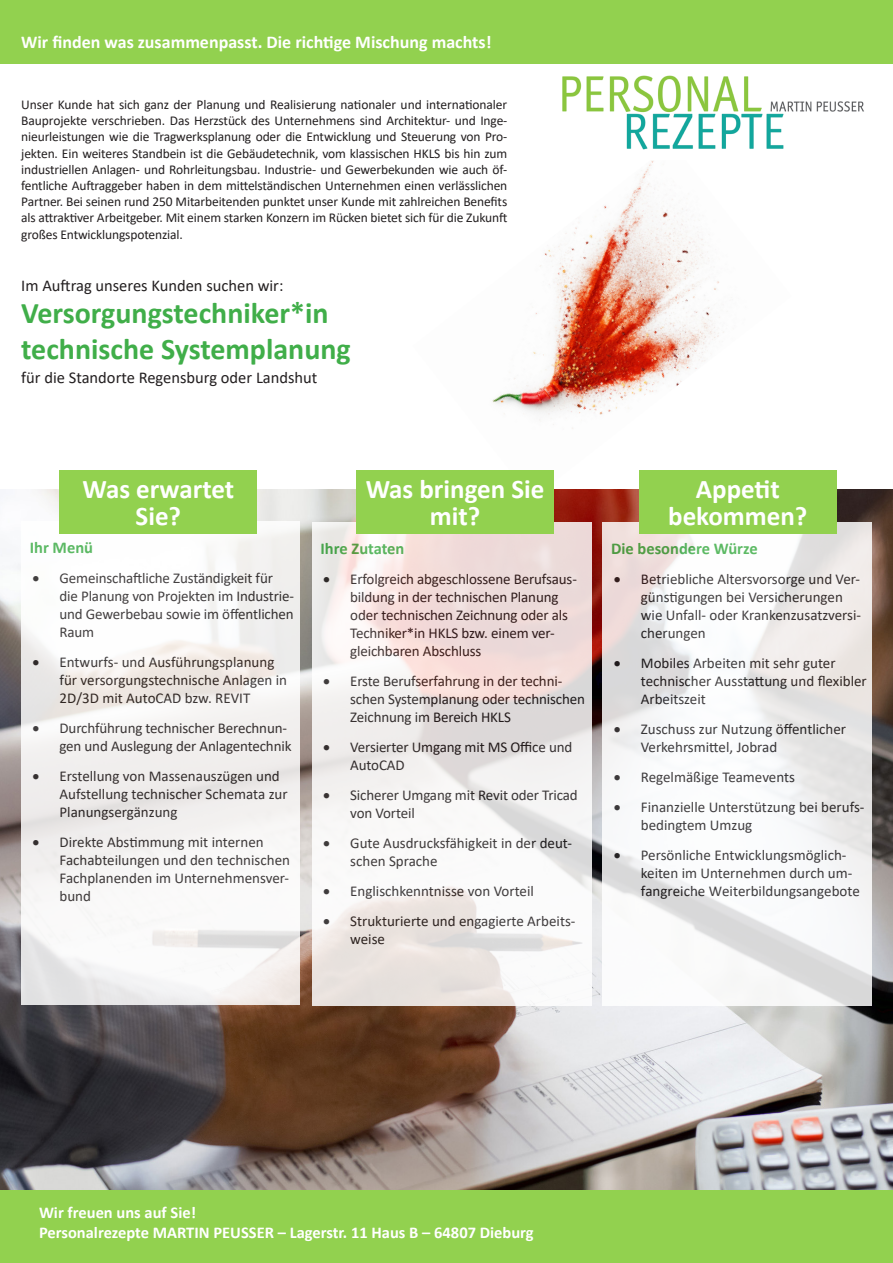
<style>
.page{position:relative;width:893px;height:1263px;background:#fff}
.page>*{position:absolute;margin:0;border:0;box-sizing:border-box;transform-origin:0 0}
.t1{font:700 30px "Calibri";color:#40ae49}
.t2{font:700 27px/27px "Calibri";color:#fff;text-align:center}
.t3{font:700 18px "Calibri";color:#fff}
.t4{font:700 16.5px "Calibri";color:#fff}
.t5{font:16.5px "Calibri";color:#231f20}
.t6{font:700 16.5px "Calibri";color:#40ae49}
.t7{font:15px/18px "Calibri";letter-spacing:-.005em;color:#231f20}
.t8{font:13.5px/16.2px "Calibri";letter-spacing:-.01em;color:#231f20;text-align:justify}
</style>
<div class="page">
<img style="left:492px;top:160px;width:232px;height:269px">
<div style="left:0;top:0;width:893px;height:64px;background:#92d14f"></div>
<img style="left:562px;top:75px;width:302px;height:75px">
<img style="left:0;top:489px;width:893px;height:702px">
<div style="left:0;top:1191px;width:893px;height:72px;background:#92d14f"></div>
<svg style="left:21px;top:521px;width:279px;height:484px;fill:#f5f3f2"></svg>
<svg style="left:312px;top:522px;width:280px;height:483px"></svg>
<div style="left:60px;top:470px;width:197px;height:64px;background:#92d14f"></div>
<div style="left:356px;top:470px;width:198px;height:64px;background:#92d14f"></div>
<svg style="left:603px;top:522px;width:269px;height:484px"></svg>
<div style="left:639px;top:470px;width:198px;height:64px;background:#92d14f"></div>
<p class="t3" style="left:21px;top:29px;width:472px">Wir finden was zusammenpasst. Die richtige Mischung machts!</p>
<p class="t8" style="left:21px;top:96px;width:488px">Unser Kunde hat sich ganz der Planung und Realisierung nationaler und internationaler Bauprojekte verschrieben. Das Herzstück des Unternehmens sind Architektur- und Inge&shy;nieurleistungen wie die Tragwerksplanung oder die Entwicklung und Steuerung von Pro&shy;jekten. Ein weiteres Standbein ist die Gebäudetechnik, vom klassischen HKLS bis hin zum industriellen Anlagen- und Rohrleitungsbau. Industrie- und Gewerbekunden wie auch öf&shy;fentliche Auftraggeber haben in dem mittelständischen Unternehmen einen verlässlichen Partner. Bei seinen rund 250 Mitarbeitenden punktet unser Kunde mit zahlreichen Benefits als attraktiver Arbeitgeber. Mit einem starken Konzern im Rücken bietet sich für die Zukunft großes Entwicklungspotenzial.</p>
<p class="t5" style="left:21px;top:274px;width:264px">Im Auftrag unseres Kunden suchen wir:</p>
<p class="t1" style="left:21px;top:292px;width:309px">Versorgungstechniker*in</p>
<p class="t1" style="left:21px;top:328px;width:331px">technische Systemplanung</p>
<p class="t5" style="left:21px;top:366px;width:298px">für die Standorte Regensburg oder Landshut</p>
<p class="t2" style="left:83px;top:475px;width:153px">Was erwartet<br>Sie?</p>
<p class="t2" style="left:366px;top:475px;width:180px">Was bringen Sie mit?</p>
<p class="t6" style="left:30px;top:536px;width:65px">Ihr Menü</p>
<p class="t7" style="left:60px;top:569px;width:236px;text-indent:-27px">• Gemeinschaftliche Zuständigkeit für die Planung von Projekten im Industrie&shy;und Gewerbebau sowie im öffentlichen<br>Raum</p>
<p class="t7" style="left:60px;top:653px;width:229px;text-indent:-27px">• Entwurfs- und Ausführungsplanung für versorgungstechnische Anlagen in<br>2D/3D mit AutoCAD bzw. REVIT</p>
<p class="t7" style="left:33px;top:719px;width:261px;text-align:right">• Durchführung technischer Berechnun&shy;gen und Auslegung der Anlagentechnik</p>
<p class="t7" style="left:60px;top:767px;width:230px;text-indent:-27px">• Erstellung von Massenauszügen und<br>Aufstellung technischer Schemata zur<br>Planungsergänzung</p>
<p class="t7" style="left:60px;top:833px;width:232px;text-indent:-27px">• Direkte Abstimmung mit internen<br>Fachabteilungen und den technischen<br>Fachplanenden im Unternehmensver&shy;bund</p>
<p class="t6" style="left:320px;top:537px;width:85px">Ihre Zutaten</p>
<p class="t7" style="left:350px;top:570px;width:228px;text-indent:-27px">• Erfolgreich abgeschlossene Berufsaus&shy;bildung in der technischen Planung oder technischen Zeichnung oder als Techniker*in HKLS bzw. einem ver&shy;gleichbaren Abschluss</p>
<p class="t7" style="left:350px;top:672px;width:236px;text-indent:-27px">• Erste Berufserfahrung in der techni&shy;schen Systemplanung oder technischen<br>Zeichnung im Bereich HKLS</p>
<p class="t7" style="left:350px;top:738px;width:224px;text-indent:-27px">• Versierter Umgang mit MS Office und<br>AutoCAD</p>
<p class="t7" style="left:350px;top:786px;width:229px;text-indent:-27px">• Sicherer Umgang mit Revit oder Tricad von Vorteil</p>
<p class="t7" style="left:350px;top:834px;width:223px;text-indent:-27px">• Gute Ausdrucksfähigkeit in der deut&shy;schen Sprache</p>
<p class="t7" style="left:323px;top:882px;width:212px">• Englischkenntnisse von Vorteil</p>
<p class="t7" style="left:350px;top:912px;width:227px;text-indent:-27px">• Strukturierte und engagierte Arbeits&shy;weise</p>
<p class="t2" style="left:668px;top:475px;width:141px">Appetit bekommen?</p>
<p class="t6" style="left:611px;top:537px;width:148px">Die besondere Würze</p>
<p class="t7" style="left:641px;top:570px;width:222px;text-indent:-27px">• Betriebliche Altersvorsorge und Ver&shy;günstigungen bei Versicherungen wie Unfall- oder Krankenzusatzversi&shy;cherungen</p>
<p class="t7" style="left:641px;top:654px;width:227px;text-indent:-27px">• Mobiles Arbeiten mit sehr guter technischer Ausstattung und flexibler<br>Arbeitszeit</p>
<p class="t7" style="left:641px;top:720px;width:207px;text-indent:-27px">• Zuschuss zur Nutzung öffentlicher<br>Verkehrsmittel, Jobrad</p>
<p class="t7" style="left:614px;top:768px;width:183px">• Regelmäßige Teamevents</p>
<p class="t7" style="left:641px;top:798px;width:225px;text-indent:-27px">• Finanzielle Unterstützung bei berufs&shy;bedingtem Umzug</p>
<p class="t7" style="left:641px;top:846px;width:221px;text-indent:-27px">• Persönliche Entwicklungsmöglich&shy;keiten im Unternehmen durch um&shy;fangreiche Weiterbildungsangebote</p>
<p class="t4" style="left:39px;top:1201px;width:159px">Wir freuen uns auf Sie!</p>
<p class="t4" style="left:39px;top:1221px;width:496px">Personalrezepte MARTIN PEUSSER – Lagerstr. 11 Haus B – 64807 Dieburg</p>
</div>
